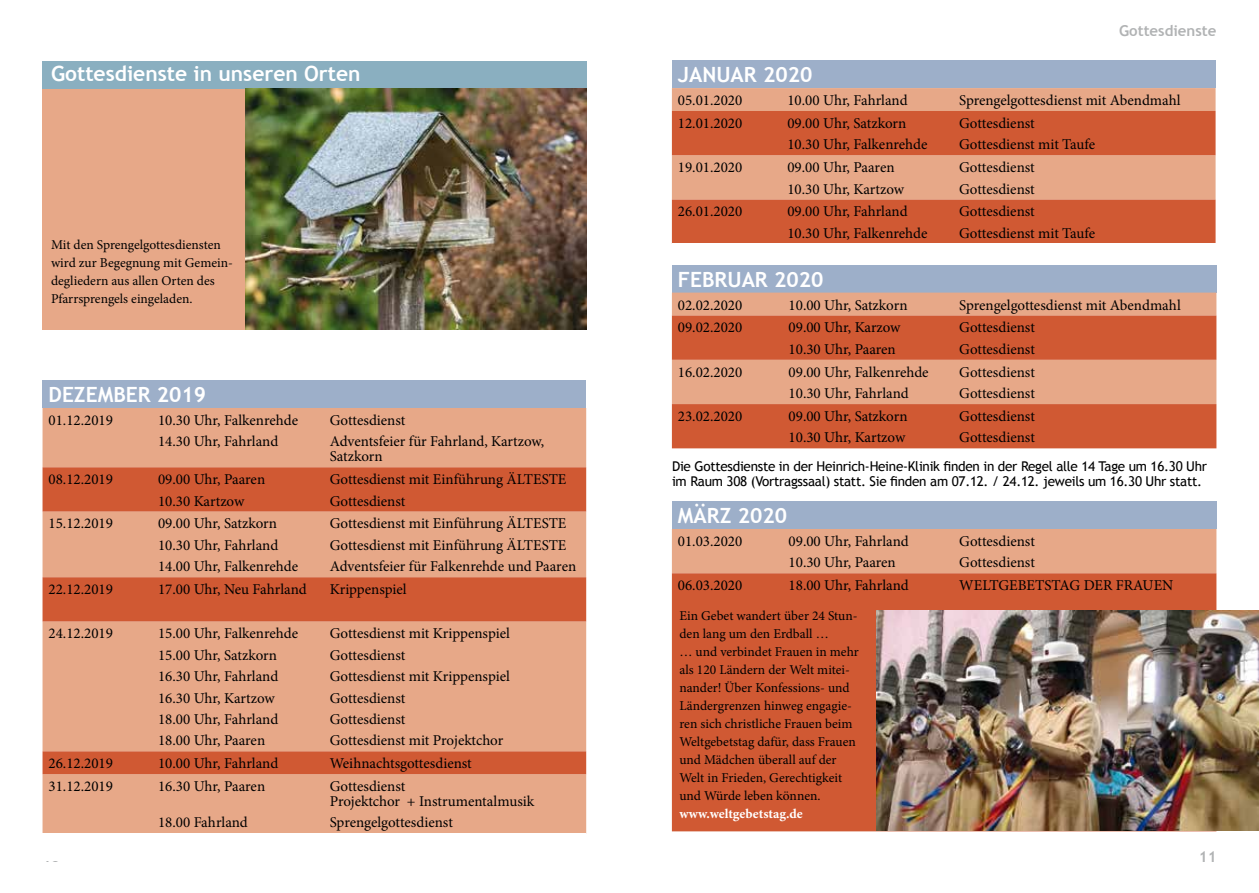
<style>
.page{position:relative;width:1259px;height:893px;background:#fff}
.page>*{position:absolute;margin:0;border:0;box-sizing:border-box;transform-origin:0 0}
.t1{font:700 21px "Trebuchet MS";color:#fff}
.t2{font:15px/21.3px "Minion Pro";color:#000}
.t3{font:700 15px "Trebuchet MS";color:#b1b3b4}
.t4{font:13.5px/18px "Minion Pro";color:#000}
.t5{font:13.5px/15px "Trebuchet MS";letter-spacing:-.02em;color:#000}
.t6{font:700 13.5px "Minion Pro";color:#fff}
</style>
<div class="page">
<div style="left:43px;top:89px;width:203px;height:241px;background:#e7a888"></div>
<div style="left:43px;top:61px;width:544px;height:27px;background:#8aafc0"></div>
<img style="left:246px;top:89px;width:341px;height:241px">
<div style="left:43px;top:380px;width:543px;height:28px;background:#9dafc9"></div>
<div style="left:43px;top:408px;width:543px;height:425px;background:#e7a888"></div>
<svg style="left:43px;top:467px;width:543px;height:307px;background:#de8b69"></svg>
<div style="left:672px;top:61px;width:543px;height:27px;background:#9dafc9"></div>
<div style="left:672px;top:88px;width:543px;height:23px;background:#e7a888"></div>
<svg style="left:672px;top:111px;width:543px;height:132px;background:#d7734f"></svg>
<div style="left:672px;top:265px;width:544px;height:28px;background:#9dafc9"></div>
<div style="left:672px;top:293px;width:544px;height:22px;background:#e7a888"></div>
<svg style="left:672px;top:315px;width:544px;height:133px;background:#d77350"></svg>
<div style="left:672px;top:501px;width:544px;height:28px;background:#9dafc9"></div>
<div style="left:672px;top:529px;width:544px;height:44px;background:#e7a888"></div>
<div style="left:672px;top:573px;width:544px;height:258px;background:#d05933"></div>
<img style="left:876px;top:610px;width:383px;height:221px">
<h1 class="t1" style="left:51px;top:60px;width:311px">Gottesdienste in unseren Orten</h1>
<p class="t4" style="left:51px;top:236px;width:183px">Mit den Sprengelgottesdiensten wird zur Begegnung mit Gemein&shy;degliedern aus allen Orten des<br>Pfarrsprengels eingeladen.</p>
<h1 class="t1" style="left:49px;top:381px;width:159px">DEZEMBER 2019</h1>
<p class="t2" style="left:49px;top:410px;width:66px">01.12.2019</p>
<p class="t2" style="left:158px;top:410px;width:142px">10.30 Uhr, Falkenrehde<br>14.30 Uhr, Fahrland</p>
<p class="t2" style="left:330px;top:410px;width:216px">Gottesdienst<br>Adventsfeier für Fahrland, Kartzow,</p>
<p class="t2" style="left:330px;top:446px;width:54px">Satzkorn</p>
<p class="t2" style="left:49px;top:469px;width:66px">08.12.2019</p>
<p class="t2" style="left:158px;top:469px;width:109px">09.00 Uhr, Paaren<br>10.30 Kartzow</p>
<p class="t2" style="left:330px;top:469px;width:238px">Gottesdienst mit Einführung ÄLTESTE<br>Gottesdienst</p>
<p class="t2" style="left:49px;top:513px;width:66px">15.12.2019</p>
<p class="t2" style="left:158px;top:513px;width:142px">09.00 Uhr, Satzkorn<br>10.30 Uhr, Fahrland<br>14.00 Uhr, Falkenrehde</p>
<p class="t2" style="left:330px;top:513px;width:248px">Gottesdienst mit Einführung ÄLTESTE<br>Gottesdienst mit Einführung ÄLTESTE<br>Adventsfeier für Falkenrehde und Paaren</p>
<p class="t2" style="left:49px;top:579px;width:66px">22.12.2019</p>
<p class="t2" style="left:158px;top:579px;width:150px">17.00 Uhr, Neu Fahrland</p>
<p class="t2" style="left:330px;top:579px;width:78px">Krippenspiel</p>
<p class="t2" style="left:49px;top:623px;width:66px">24.12.2019</p>
<p class="t2" style="left:158px;top:623px;width:142px">15.00 Uhr, Falkenrehde<br>15.00 Uhr, Satzkorn<br>16.30 Uhr, Fahrland<br>16.30 Uhr, Kartzow<br>18.00 Uhr, Fahrland<br>18.00 Uhr, Paaren</p>
<p class="t2" style="left:330px;top:623px;width:182px">Gottesdienst mit Krippenspiel<br>Gottesdienst<br>Gottesdienst mit Krippenspiel<br>Gottesdienst<br>Gottesdienst<br>Gottesdienst mit Projektchor</p>
<p class="t2" style="left:49px;top:753px;width:66px">26.12.2019</p>
<p class="t2" style="left:158px;top:753px;width:122px">10.00 Uhr, Fahrland</p>
<p class="t2" style="left:330px;top:753px;width:144px">Weihnachtsgottesdienst</p>
<p class="t2" style="left:49px;top:776px;width:66px">31.12.2019</p>
<p class="t2" style="left:158px;top:776px;width:109px">16.30 Uhr, Paaren</p>
<p class="t2" style="left:158px;top:812px;width:91px">18.00 Fahrland</p>
<p class="t2" style="left:330px;top:779px;width:206px;line-height:15px">Gottesdienst<br>Projektchor + Instrumentalmusik</p>
<p class="t2" style="left:330px;top:812px;width:125px">Sprengelgottesdienst</p>
<p class="t3" style="left:1119px;top:21px;width:99px">Gottesdienste</p>
<h1 class="t1" style="left:678px;top:61px;width:136px">JANUAR 2020</h1>
<p class="t2" style="left:678px;top:90px;width:66px">05.01.2020</p>
<p class="t2" style="left:787px;top:90px;width:122px">10.00 Uhr, Fahrland</p>
<p class="t2" style="left:959px;top:90px;width:223px">Sprengelgottesdienst mit Abendmahl</p>
<p class="t2" style="left:678px;top:113px;width:66px">12.01.2020</p>
<p class="t2" style="left:787px;top:113px;width:142px">09.00 Uhr, Satzkorn<br>10.30 Uhr, Falkenrehde</p>
<p class="t2" style="left:959px;top:113px;width:137px">Gottesdienst<br>Gottesdienst mit Taufe</p>
<p class="t2" style="left:678px;top:157px;width:66px">19.01.2020</p>
<p class="t2" style="left:787px;top:157px;width:118px">09.00 Uhr, Paaren<br>10.30 Uhr, Kartzow</p>
<p class="t2" style="left:959px;top:157px;width:77px">Gottesdienst<br>Gottesdienst</p>
<p class="t2" style="left:678px;top:201px;width:66px">26.01.2020</p>
<p class="t2" style="left:787px;top:201px;width:142px">09.00 Uhr, Fahrland<br>10.30 Uhr, Falkenrehde</p>
<p class="t2" style="left:959px;top:201px;width:137px">Gottesdienst<br>Gottesdienst mit Taufe</p>
<h1 class="t1" style="left:678px;top:266px;width:147px">FEBRUAR 2020</h1>
<p class="t2" style="left:678px;top:294px;width:66px">02.02.2020</p>
<p class="t2" style="left:788px;top:294px;width:120px">10.00 Uhr, Satzkorn</p>
<p class="t2" style="left:959px;top:294px;width:223px">Sprengelgottesdienst mit Abendmahl</p>
<p class="t2" style="left:678px;top:317px;width:66px">09.02.2020</p>
<p class="t2" style="left:788px;top:317px;width:113px">09.00 Uhr, Karzow<br>10.30 Uhr, Paaren</p>
<p class="t2" style="left:959px;top:317px;width:77px">Gottesdienst<br>Gottesdienst</p>
<p class="t2" style="left:678px;top:361px;width:66px">16.02.2020</p>
<p class="t2" style="left:788px;top:361px;width:142px">09.00 Uhr, Falkenrehde<br>10.30 Uhr, Fahrland</p>
<p class="t2" style="left:959px;top:361px;width:77px">Gottesdienst<br>Gottesdienst</p>
<p class="t2" style="left:678px;top:406px;width:66px">23.02.2020</p>
<p class="t2" style="left:788px;top:406px;width:120px">09.00 Uhr, Satzkorn<br>10.30 Uhr, Kartzow</p>
<p class="t2" style="left:959px;top:406px;width:77px">Gottesdienst<br>Gottesdienst</p>
<p class="t5" style="left:672px;top:459px;width:536px">Die Gottesdienste in der Heinrich-Heine-Klinik finden in der Regel alle 14 Tage um 16.30 Uhr im Raum 308 (Vortragssaal) statt. Sie finden am 07.12. / 24.12. jeweils um 16.30 Uhr statt.</p>
<h1 class="t1" style="left:678px;top:502px;width:111px">MÄRZ 2020</h1>
<p class="t2" style="left:678px;top:530px;width:66px">01.03.2020</p>
<p class="t2" style="left:788px;top:530px;width:122px">09.00 Uhr, Fahrland<br>10.30 Uhr, Paaren</p>
<p class="t2" style="left:959px;top:530px;width:77px">Gottesdienst<br>Gottesdienst</p>
<p class="t2" style="left:678px;top:575px;width:66px">06.03.2020</p>
<p class="t2" style="left:788px;top:575px;width:122px">18.00 Uhr, Fahrland</p>
<p class="t2" style="left:959px;top:575px;width:216px">WELTGEBETSTAG DER FRAUEN</p>
<p class="t4" style="left:679px;top:607px;width:181px">Ein Gebet wandert über 24 Stun&shy;den lang um den Erdball …<br>… und verbindet Frauen in mehr als 120 Ländern der Welt mitei&shy;nander! Über Konfessions- und<br>Ländergrenzen hinweg engagie&shy;ren sich christliche Frauen beim<br>Weltgebetstag dafür, dass Frauen und Mädchen überall auf der<br>Welt in Frieden, Gerechtigkeit und Würde leben können.</p>
<p class="t6" style="left:679px;top:804px;width:125px">www.weltgebetstag.de</p>
<p class="t3" style="left:43px;top:847px;width:19px">10</p>
<p class="t3" style="left:1198px;top:847px;width:19px">11</p>
</div>
